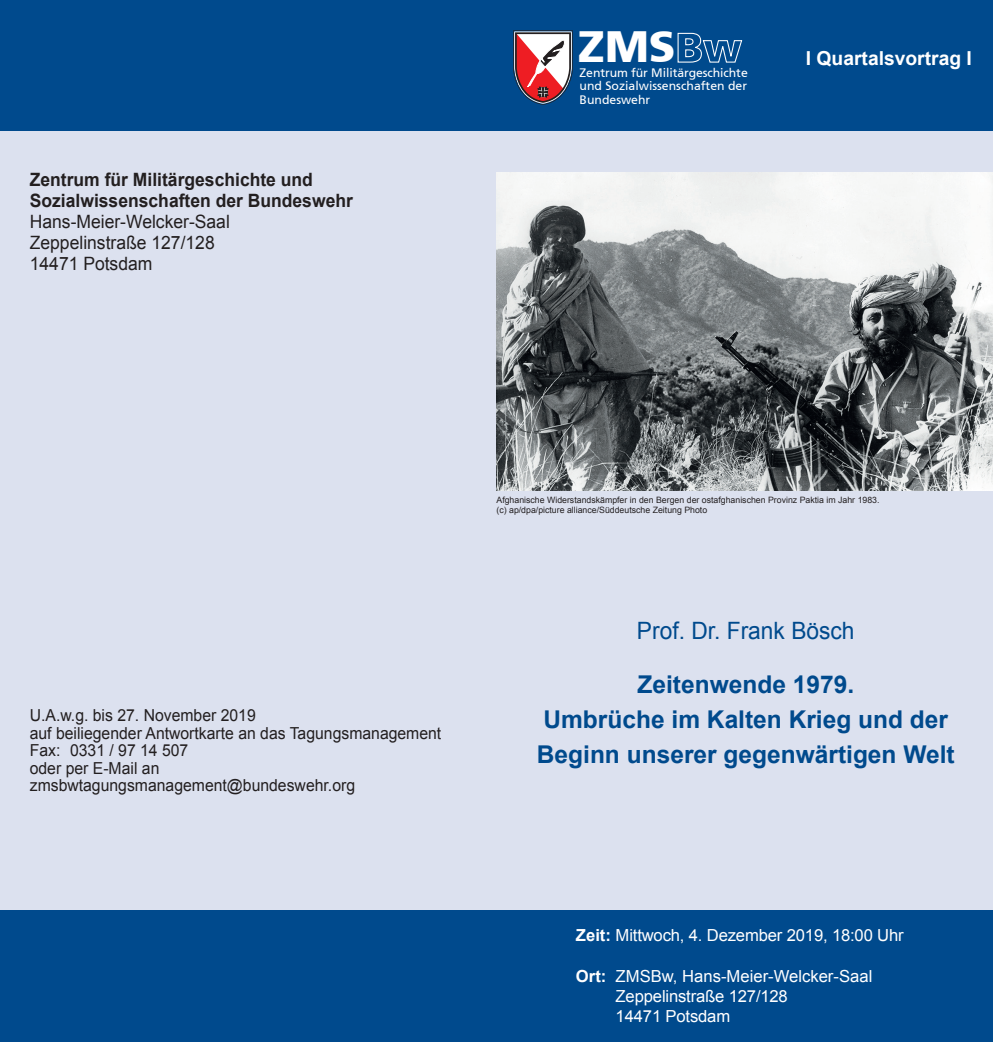
<style>
.page{position:relative;width:993px;height:1042px;background:#fff}
.page>*{position:absolute;margin:0;border:0;box-sizing:border-box;transform-origin:0 0}
.t1{font:900 43.75px "Frutiger";color:#fff}
.t2{font:700 24.5px/35px "Arial";color:#004a8d;text-align:center}
.t3{font:23.8px "Arial";color:#004a8d;scale:.95 1}
.t4{font:700 19.25px "Arial";color:#fff}
.t5{font:700 18.38px/21px "Arial";color:#231f20;scale:.95 1}
.t6{font:18.38px/21px "Arial";color:#231f20;scale:.95 1}
.t7{font:16.62px/19.9px "Arial";letter-spacing:-.01em;color:#fff}
.t8{font:16.45px/17.5px "Arial";color:#231f20;scale:.95 1}
.t9{font:12.25px/13.1px "Frutiger";color:#fff;text-align:justify}
.t10{font:8.75px/10.5px "Arial";color:#231f20}
.s1{font-weight:700}
</style>
<div class="page">
<div style="left:0;top:0;width:992px;height:133px;background:#004a8d"></div>
<div style="left:0;top:131px;width:992px;height:779px;background:#dce1ef"></div>
<div style="left:0;top:910px;width:992px;height:132px;background:#004a8d"></div>
<svg style="left:513px;top:30px;width:59px;height:75px;background:#ae7a86"></svg>
<svg style="left:677px;top:32px;width:65px;height:31px"></svg>
<img style="left:496px;top:173px;width:496px;height:317px">
<p class="t5" style="left:30px;top:170px;width:341px">Zentrum für Militärgeschichte und<br>Sozialwissenschaften der Bundeswehr</p>
<p class="t6" style="left:30px;top:212px;width:212px">Hans-Meier-Welcker-Saal<br>Zeppelinstraße 127/128<br>14471 Potsdam</p>
<h1 class="t1" style="left:578px;top:20px;width:99px">ZMS</h1>
<p class="t9" style="left:579px;top:67px;width:170px">Zentrum für Militärgeschichte und Sozialwissenschaften der Bundeswehr</p>
<p class="t4" style="left:805px;top:45px;width:167px">I Quartalsvortrag I</p>
<p class="t8" style="left:30px;top:706px;width:434px">U.A.w.g. bis 27. November 2019<br>auf beiliegender Antwortkarte an das Tagungsmanagement Fax: 0331 / 97 14 507<br>oder per E-Mail an zmsbwtagungsmanagement@bundeswehr.org</p>
<p class="t10" style="left:496px;top:494px;width:384px">Afghanische Widerstandskämpfer in den Bergen der ostafghanischen Provinz Paktia im Jahr 1983. (c) ap/dpa/picture alliance/Süddeutsche Zeitung Photo</p>
<h3 class="t3" style="left:636px;top:615px;width:230px">Prof. Dr. Frank Bösch</h3>
<h2 class="t2" style="left:536px;top:667px;width:419px">Zeitenwende 1979.<br>Umbrüche im Kalten Krieg und der<br>Beginn unserer gegenwärtigen Welt</h2>
<p class="t7" style="left:575px;top:925px;width:329px"><span class="s1">Zeit:</span> Mittwoch, 4. Dezember 2019, 18:00 Uhr</p>
<p class="t7" style="left:615px;top:966px;width:258px;text-indent:-40px"><span class="s1">Ort:</span> ZMSBw, Hans-Meier-Welcker-Saal<br>Zeppelinstraße 127/128<br>14471 Potsdam</p>
</div>
